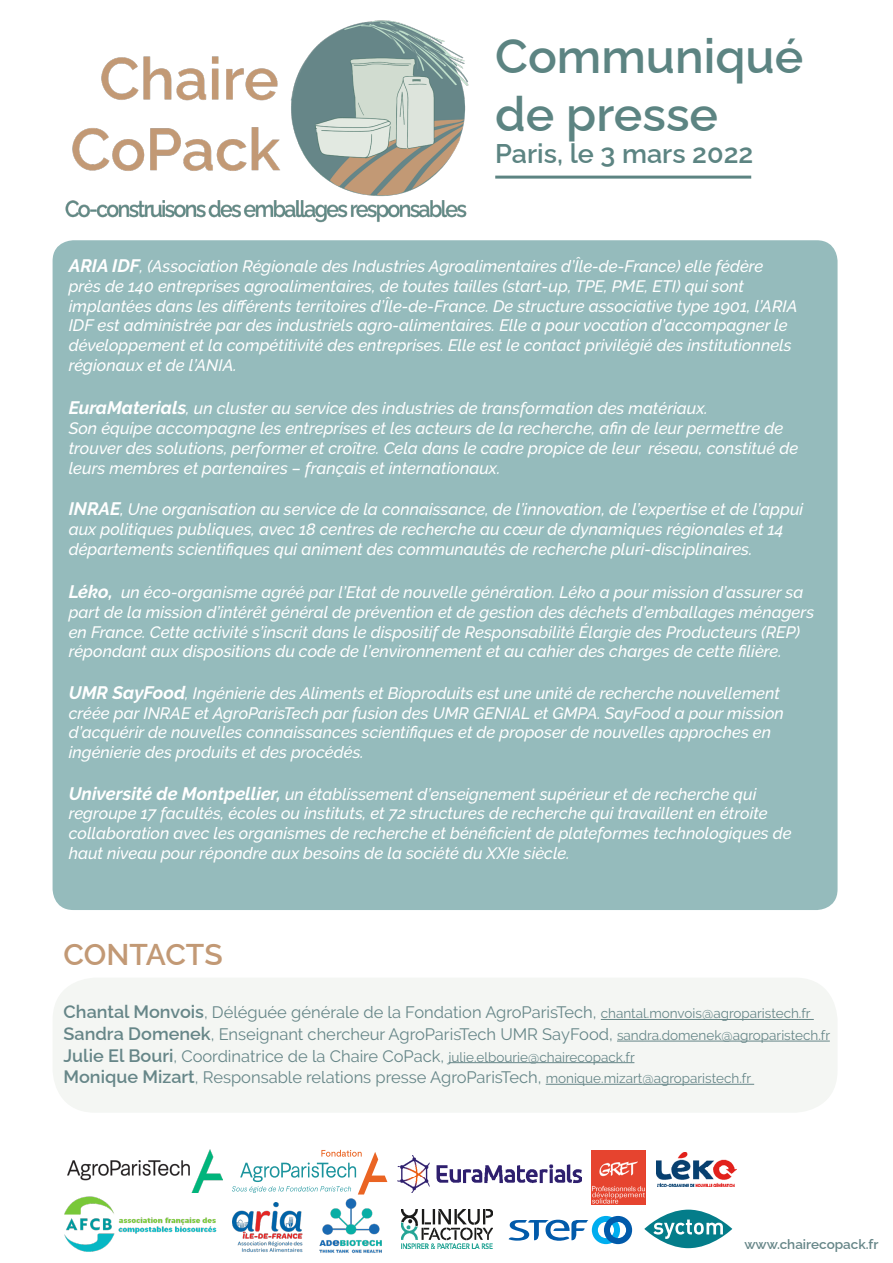
<style>
.page{position:relative;width:893px;height:1263px;background:#fff}
.page>*{position:absolute;margin:0;border:0;box-sizing:border-box;transform-origin:0 0}
.t1{font:600 48px "Raleway";color:#5c8482}
.t2{font:600 30px "Raleway";color:#c29975}
.t3{font:600 27px "Raleway";color:#5c8482}
.t4{font:italic 500 16.5px/19.8px "Raleway";color:#fff}
.t5{font:16.5px "Raleway";color:#668688}
.t6{font:600 13.5px "Raleway";color:#668688}
.s1{font-weight:700;font-size:18px}
.s2{font-weight:600;font-size:18px}
.s3{font-size:13.5px}
</style>
<div class="page">
<img style="left:592px;top:1150px;width:54px;height:54px">
<img style="left:319px;top:1194px;width:63px;height:59px">
<svg style="left:644px;top:1209px;width:88px;height:39px"></svg>
<svg style="left:653px;top:1219px;width:70px;height:20px"></svg>
<svg style="left:509px;top:1216px;width:123px;height:28px"></svg>
<img style="left:233px;top:1203px;width:69px;height:49px">
<img style="left:656px;top:1152px;width:80px;height:35px">
<img style="left:64px;top:1192px;width:169px;height:60px">
<img style="left:397px;top:1155px;width:185px;height:37px">
<img style="left:401px;top:1209px;width:92px;height:39px">
<svg style="left:232px;top:1150px;width:155px;height:44px"></svg>
<img style="left:68px;top:1149px;width:154px;height:43px">
<hr style="left:495px;top:176px;width:256px;height:3px;background:#5c8482">
<img style="left:65px;top:20px;width:404px;height:203px">
<div style="left:53px;top:240px;width:784px;height:670px;background:#95bbbc;border-radius:21px"></div>
<div style="left:53px;top:977px;width:784px;height:136px;background:#f4f6f3;border-radius:43px"></div>
<hr style="left:601px;top:1019px;width:213px;height:1px;background:#668688">
<hr style="left:617px;top:1041px;width:213px;height:1px;background:#668688">
<hr style="left:448px;top:1062px;width:186px;height:1px;background:#668688">
<hr style="left:546px;top:1084px;width:208px;height:1px;background:#668688">
<p class="t1" style="left:495px;top:18px;width:310px">Communiqué</p>
<p class="t1" style="left:495px;top:76px;width:224px">de presse</p>
<p class="t3" style="left:495px;top:132px;width:260px">Paris, le 3 mars 2022</p>
<p class="t4" style="left:69px;top:256px;width:730px"><span class="s1">ARIA IDF</span>, (Association Régionale des Industries Agroalimentaires d’Île-de-France) elle fédère près de 140 entreprises agroalimentaires, de toutes tailles (start-up, TPE, PME, ETI) qui sont implantées dans les différents territoires d’Île-de-France. De structure associative type 1901, l’ARIA IDF est administrée par des industriels agro-alimentaires. Elle a pour vocation d’accompagner le développement et la compétitivité des entreprises. Elle est le contact privilégié des institutionnels régionaux et de l’ANIA.</p>
<p class="t4" style="left:69px;top:399px;width:641px"><span class="s1">EuraMaterials</span>, un cluster au service des industries de transformation des matériaux.</p>
<p class="t4" style="left:69px;top:418px;width:731px">Son équipe accompagne les entreprises et les acteurs de la recherche, afin de leur permettre de trouver des solutions, performer et croître. Cela dans le cadre propice de leur réseau, constitué de leurs membres et partenaires – français et internationaux.</p>
<p class="t4" style="left:69px;top:499px;width:736px"><span class="s1">INRAE</span>, Une organisation au service de la connaissance, de l’innovation, de l’expertise et de l’appui aux politiques publiques, avec 18 centres de recherche au cœur de dynamiques régionales et 14 départements scientifiques qui animent des communautés de recherche pluri-disciplinaires.</p>
<p class="t4" style="left:69px;top:582px;width:747px"><span class="s1">Léko,</span> un éco-organisme agréé par l’Etat de nouvelle génération. Léko a pour mission d’assurer sa part de la mission d’intérêt général de prévention et de gestion des déchets d’emballages ménagers en France. Cette activité s’inscrit dans le dispositif de Responsabilité Élargie des Producteurs (REP) répondant aux dispositions du code de l’environnement et au cahier des charges de cette filière.</p>
<p class="t4" style="left:69px;top:683px;width:717px"><span class="s1">UMR SayFood</span>, Ingénierie des Aliments et Bioproduits est une unité de recherche nouvellement créée par INRAE et AgroParisTech par fusion des UMR GENIAL et GMPA. SayFood a pour mission d’acquérir de nouvelles connaissances scientifiques et de proposer de nouvelles approches en ingénierie des produits et des procédés.</p>
<p class="t4" style="left:69px;top:784px;width:724px"><span class="s1">Université de Montpellier,</span> un établissement d’enseignement supérieur et de recherche qui regroupe 17 facultés, écoles ou instituts, et 72 structures de recherche qui travaillent en étroite collaboration avec les organismes de recherche et bénéficient de plateformes technologiques de haut niveau pour répondre aux besoins de la société du XXIe siècle.</p>
<p class="t2" style="left:64px;top:930px;width:161px">CONTACTS</p>
<p class="t5" style="left:64px;top:1003px;width:748px"><span class="s2">Chantal Monvois</span>, Déléguée générale de la Fondation AgroParisTech, <span class="s3">chantal.monvois@agroparistech.fr</span></p>
<p class="t5" style="left:64px;top:1025px;width:768px"><span class="s2">Sandra Domenek</span>, Enseignant chercheur AgroParisTech UMR SayFood, <span class="s3">sandra.domenek@agroparistech.fr</span></p>
<p class="t5" style="left:64px;top:1046px;width:573px"><span class="s2">Julie El Bouri</span>, Coordinatrice de la Chaire CoPack, <span class="s3">julie.elbourie@chairecopack.fr</span></p>
<p class="t5" style="left:64px;top:1068px;width:689px"><span class="s2">Monique Mizart</span>, Responsable relations presse AgroParisTech, <span class="s3">monique.mizart@agroparistech.fr</span></p>
<p class="t6" style="left:744px;top:1233px;width:135px">www.chairecopack.fr</p>
</div>
